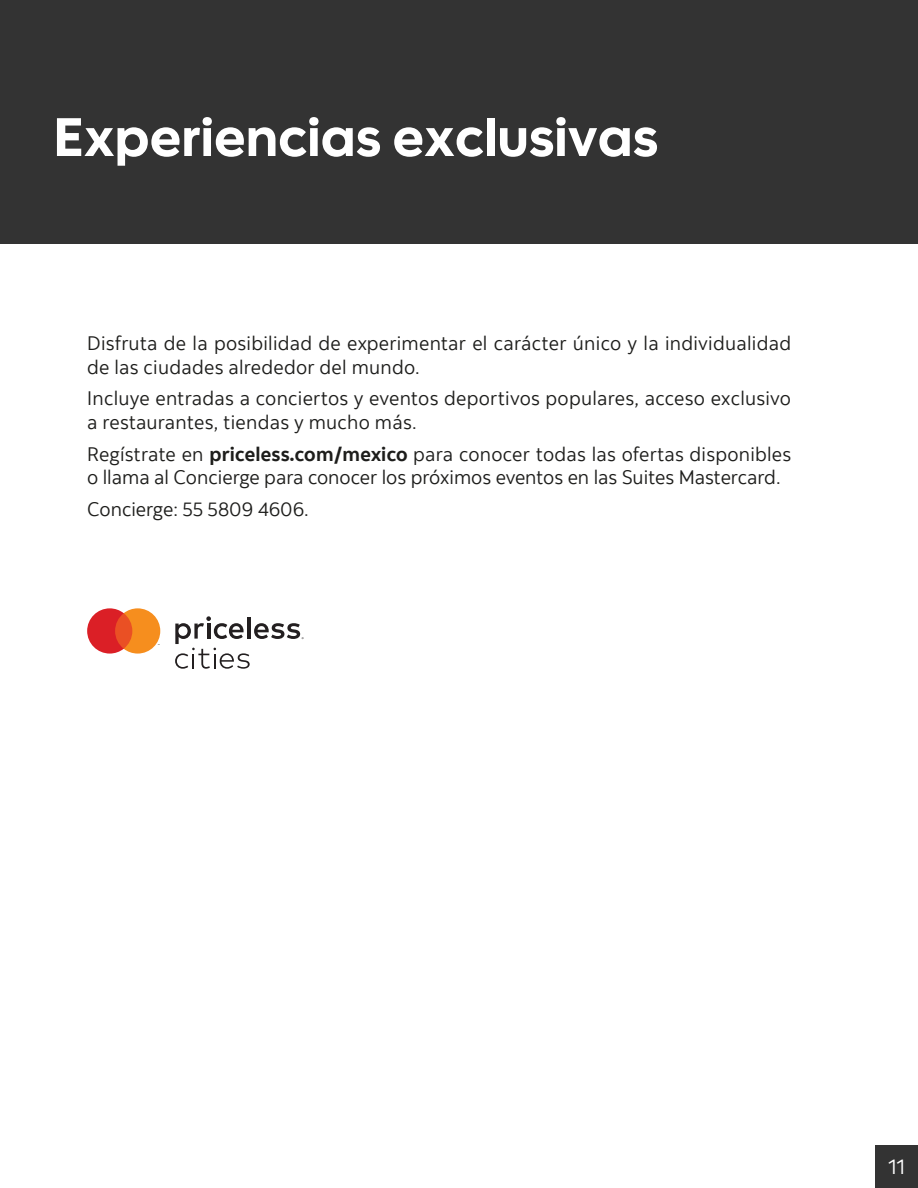
<style>
.page{position:relative;width:918px;height:1188px;background:#fff}
.page>*{position:absolute;margin:0;border:0;box-sizing:border-box;transform-origin:0 0}
.t1{font:54px "Scotia Headline";color:#fff}
.t2{font:21px "Scotia";color:#fff}
.t3{font:19.5px/23.4px "Scotia";letter-spacing:.01em;color:#1d1d1b}
.s1{font-weight:700}
</style>
<div class="page">
<div style="left:875px;top:1145px;width:43px;height:43px;background:#333"></div>
<svg style="left:87px;top:608px;width:73px;height:46px;background:#ec7248"></svg>
<svg style="left:175px;top:616px;width:129px;height:53px"></svg>
<div style="left:0;top:0;width:918px;height:244px;background:#333"></div>
<h1 class="t1" style="left:54px;top:105px;width:606px">Experiencias exclusivas</h1>
<p class="t3" style="left:87px;top:331px;width:706px">Disfruta de la posibilidad de experimentar el carácter único y la individualidad de las ciudades alrededor del mundo.</p>
<p class="t3" style="left:87px;top:387px;width:705px">Incluye entradas a conciertos y eventos deportivos populares, acceso exclusivo a restaurantes, tiendas y mucho más.</p>
<p class="t3" style="left:87px;top:442px;width:706px">Regístrate en <span class="s1">priceless.com/mexico</span> para conocer todas las ofertas disponibles o llama al Concierge para conocer los próximos eventos en las Suites Mastercard.</p>
<p class="t3" style="left:87px;top:497px;width:223px">Concierge: 55 5809 4606.</p>
<p class="t2" style="left:888px;top:1154px;width:18px">11</p>
</div>
